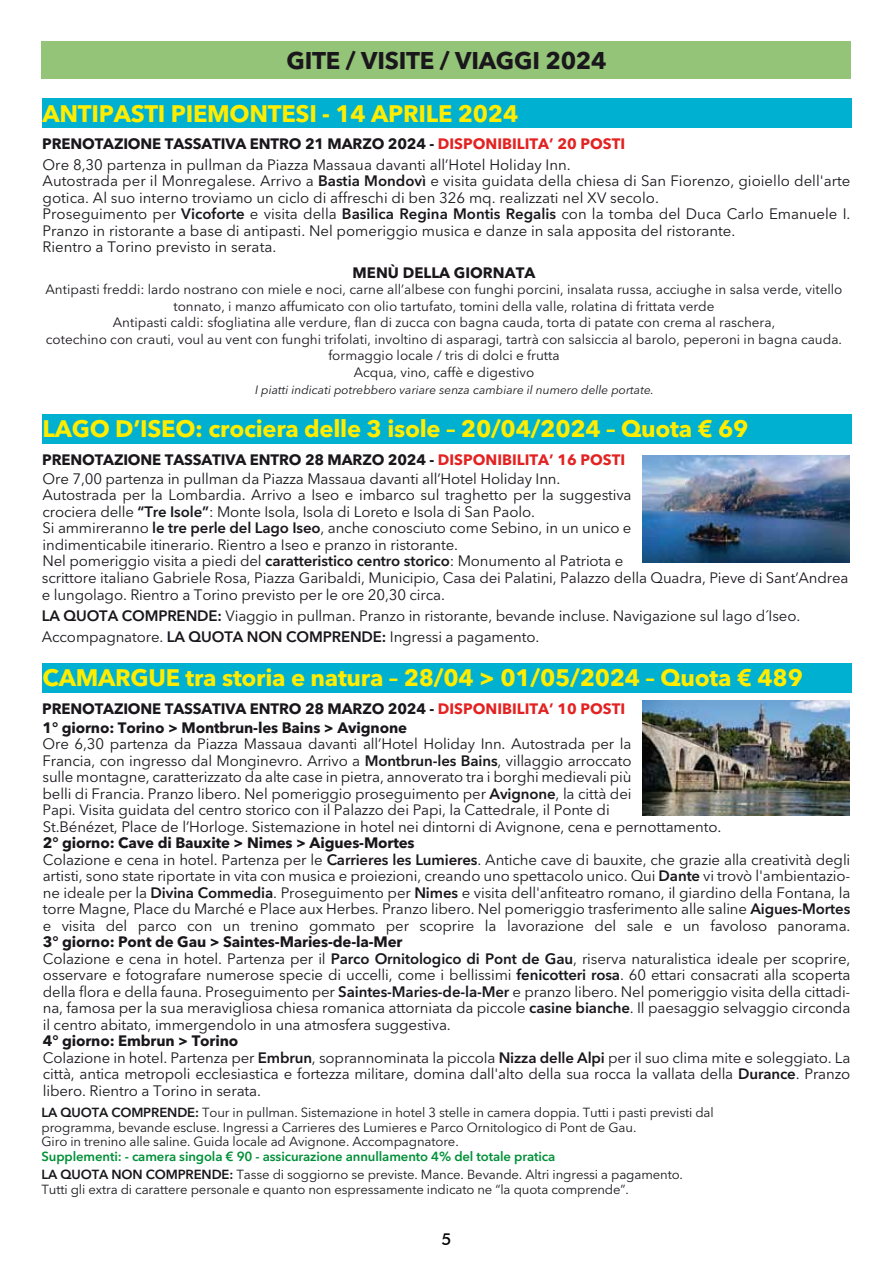
<style>
.page{position:relative;width:893px;height:1263px;background:#fff}
.page>*{position:absolute;margin:0;border:0;box-sizing:border-box;transform-origin:0 0}
.t1{font:700 24px "Avenir Next LT Pro";letter-spacing:-.01em;color:#1a171c}
.t2{font:700 23.7px "Avenir Next LT Pro";letter-spacing:-.01em;color:#ffed00}
.t3{font:500 16.5px "Futura BT";color:#000}
.t4{font:15px/16.5px "Avenir Next LT Pro";letter-spacing:-.01em;color:#1a171c}
.t5{font:700 15px/19.4px "Avenir Next LT Pro";letter-spacing:-.01em;color:#1a171c}
.t6{font:13.5px/16.5px "Avenir Next LT Pro";color:#1a171c;text-align:center}
.t7{font:13.05px/14.4px "Avenir Next LT Pro";letter-spacing:-.01em;color:#1a171c}
.t8{font:600 13.05px/18.3px "Avenir Next LT Pro";letter-spacing:-.01em;color:#009037}
.t9{font:italic 12px "Avenir Next LT Pro";color:#1a171c}
.s1{font-weight:700}
.s2{font-weight:700;color:#e32222}
.s3{font-weight:600}
.s4{color:#e32222}
.s5{color:#1a171c}
.s6{font-weight:400;color:#1a171c}
</style>
<div class="page">
<div style="left:42px;top:41px;width:809px;height:38px;background:#93c477"></div>
<div style="left:42px;top:99px;width:809px;height:29px;background:#00b0d1"></div>
<div style="left:42px;top:414px;width:809px;height:30px;background:#00b0d1"></div>
<img style="left:643px;top:455px;width:207px;height:108px">
<div style="left:42px;top:663px;width:809px;height:29px;background:#00b0d1"></div>
<img style="left:643px;top:701px;width:207px;height:114px">
<h1 class="t1" style="left:287px;top:46px;width:322px">GITE / VISITE / VIAGGI 2024</h1>
<h2 class="t2" style="left:43px;top:99px;width:477px">ANTIPASTI PIEMONTESI - 14 APRILE 2024</h2>
<p class="t4" style="left:42px;top:133px;width:585px;line-height:21px"><span class="s1">PRENOTAZIONE TASSATIVA ENTRO 21 MARZO 2024 -</span> <span class="s2">DISPONIBILITA’ 20 POSTI<br></span>Ore 8,30 partenza in pullman da Piazza Massaua davanti all’Hotel Holiday Inn.</p>
<p class="t4" style="left:43px;top:173px;width:809px">Autostrada per il Monregalese. Arrivo a <span class="s3">Bastia Mondovì</span> e visita guidata della chiesa di San Fiorenzo, gioiello dell'arte gotica. Al suo interno troviamo un ciclo di affreschi di ben 326 mq. realizzati nel XV secolo.<br>Proseguimento per <span class="s3">Vicoforte</span> e visita della <span class="s3">Basilica Regina Montis Regalis</span> con la tomba del Duca Carlo Emanuele I.<br>Pranzo in ristorante a base di antipasti. Nel pomeriggio musica e danze in sala apposita del ristorante.<br>Rientro a Torino previsto in serata.</p>
<p class="t5" style="left:353px;top:263px;width:184px">MENÙ DELLA GIORNATA</p>
<p class="t6" style="left:46px;top:281px;width:798px">Antipasti freddi: lardo nostrano con miele e noci, carne all’albese con funghi porcini, insalata russa, acciughe in salsa verde, vitello tonnato, i manzo affumicato con olio tartufato, tomini della valle, rolatina di frittata verde<br>Antipasti caldi: sfogliatina alle verdure, flan di zucca con bagna cauda, torta di patate con crema al raschera,<br>cotechino con crauti, voul au vent con funghi trifolati, involtino di asparagi, tartrà con salsiccia al barolo, peperoni in bagna cauda. formaggio locale / tris di dolci e frutta<br>Acqua, vino, caffè e digestivo</p>
<p class="t9" style="left:255px;top:383px;width:400px">I piatti indicati potrebbero variare senza cambiare il numero delle portate.</p>
<h2 class="t2" style="left:43px;top:414px;width:707px">LAGO D’ISEO: crociera delle 3 isole – 20/04/2024 – Quota € 69</h2>
<p class="t4" style="left:42px;top:450px;width:585px;line-height:19.4px"><span class="s1">PRENOTAZIONE TASSATIVA ENTRO 28 MARZO 2024 -</span> <span class="s2">DISPONIBILITA’ 16 POSTI<br></span>Ore 7,00 partenza in pullman da Piazza Massaua davanti all’Hotel Holiday Inn.</p>
<p class="t4" style="left:42px;top:487px;width:808px">Autostrada per la Lombardia. Arrivo a Iseo e imbarco sul traghetto per la suggestiva<br>crociera delle <span class="s3">“Tre Isole”</span>: Monte Isola, Isola di Loreto e Isola di San Paolo.<br>Si ammireranno <span class="s3">le tre perle del Lago Iseo</span>, anche conosciuto come Sebino, in un unico e<br>indimenticabile itinerario. Rientro a Iseo e pranzo in ristorante.<br>Nel pomeriggio visita a piedi del <span class="s3">caratteristico centro storico</span>: Monumento al Patriota e<br>scrittore italiano Gabriele Rosa, Piazza Garibaldi, Municipio, Casa dei Palatini, Palazzo della Quadra, Pieve di Sant’Andrea e lungolago. Rientro a Torino previsto per le ore 20,30 circa.</p>
<p class="t4" style="left:42px;top:605px;width:760px;line-height:21px"><span class="s3">LA QUOTA COMPRENDE:</span> Viaggio in pullman. Pranzo in ristorante, bevande incluse. Navigazione sul lago d´Iseo.<br>Accompagnatore. <span class="s3">LA QUOTA NON COMPRENDE:</span> Ingressi a pagamento.</p>
<h2 class="t2" style="left:43px;top:663px;width:762px">CAMARGUE tra storia e natura – 28/04 &gt; 01/05/2024 – Quota € 489</h2>
<p class="t5" style="left:42px;top:698px;width:585px">PRENOTAZIONE TASSATIVA ENTRO 28 MARZO 2024 - <span class="s4">DISPONIBILITA’ 10 POSTI<br></span>1° giorno: Torino &gt; Montbrun-les Bains &gt; Avignone</p>
<p class="t4" style="left:43px;top:736px;width:680px">Ore 6,30 partenza da Piazza Massaua davanti all’Hotel Holiday Inn. Autostrada per la<br>Francia, con ingresso dal Monginevro. Arrivo a <span class="s3">Montbrun-les Bains</span>, villaggio arroccato<br>sulle montagne, caratterizzato da alte case in pietra, annoverato tra i borghi medievali più<br>belli di Francia. Pranzo libero. Nel pomeriggio proseguimento per <span class="s3">Avignone</span>, la città dei<br>Papi. Visita guidata del centro storico con il Palazzo dei Papi, la Cattedrale, il Ponte di<br>St.Bénézet, Place de l’Horloge. Sistemazione in hotel nei dintorni di Avignone, cena e pernottamento.</p>
<p class="t4" style="left:43px;top:835px;width:809px"><span class="s1">2° giorno: Cave di Bauxite &gt; Nimes &gt; Aigues-Mortes<br></span>Colazione e cena in hotel. Partenza per le <span class="s3">Carrieres les Lumieres</span>. Antiche cave di bauxite, che grazie alla creatività degli artisti, sono state riportate in vita con musica e proiezioni, creando uno spettacolo unico. Qui <span class="s3">Dante</span> vi trovò l'ambientazio&shy;ne ideale per la <span class="s3">Divina Commedia</span>. Proseguimento per <span class="s3">Nimes</span> e visita dell'anfiteatro romano, il giardino della Fontana, la torre Magne, Place du Marché e Place aux Herbes. Pranzo libero. Nel pomeriggio trasferimento alle saline <span class="s3">Aigues-Mortes </span>e visita del parco con un trenino gommato per scoprire la lavorazione del sale e un favoloso panorama.</p>
<p class="t4" style="left:43px;top:934px;width:809px"><span class="s1">3° giorno: Pont de Gau &gt; Saintes-Maries-de-la-Mer<br></span>Colazione e cena in hotel. Partenza per il <span class="s3">Parco Ornitologico di Pont de Gau</span>, riserva naturalistica ideale per scoprire, osservare e fotografare numerose specie di uccelli, come i bellissimi <span class="s3">fenicotteri rosa</span>. 60 ettari consacrati alla scoperta della flora e della fauna. Proseguimento per <span class="s3">Saintes-Maries-de-la-Mer</span> e pranzo libero. Nel pomeriggio visita della cittadi&shy;na, famosa per la sua meravigliosa chiesa romanica attorniata da piccole <span class="s3">casine bianche</span>. Il paesaggio selvaggio circonda il centro abitato, immergendolo in una atmosfera suggestiva.</p>
<p class="t4" style="left:43px;top:1033px;width:809px"><span class="s1">4° giorno: Embrun &gt; Torino<br></span>Colazione in hotel. Partenza per <span class="s3">Embrun</span>, soprannominata la piccola <span class="s3">Nizza delle Alpi</span> per il suo clima mite e soleggiato. La città, antica metropoli ecclesiastica e fortezza militare, domina dall'alto della sua rocca la vallata della <span class="s3">Durance</span>. Pranzo libero. Rientro a Torino in serata.</p>
<p class="t7" style="left:42px;top:1105px;width:674px"><span class="s3">LA QUOTA COMPRENDE:</span> Tour in pullman. Sistemazione in hotel 3 stelle in camera doppia. Tutti i pasti previsti dal programma, bevande escluse. Ingressi a Carrieres des Lumieres e Parco Ornitologico di Pont de Gau.<br>Giro in trenino alle saline. Guida locale ad Avignone. Accompagnatore.</p>
<p class="t8" style="left:42px;top:1147px;width:643px">Supplementi: - camera singola € 90 - assicurazione annullamento 4% del totale pratica<br><span class="s5">LA QUOTA NON COMPRENDE:</span> <span class="s6">Tasse di soggiorno se previste. Mance. Bevande. Altri ingressi a pagamento.</span></p>
<p class="t7" style="left:42px;top:1182px;width:589px">Tutti gli extra di carattere personale e quanto non espressamente indicato ne “la quota comprende”.</p>
<p class="t3" style="left:441px;top:1229px;width:11px">5</p>
</div>
